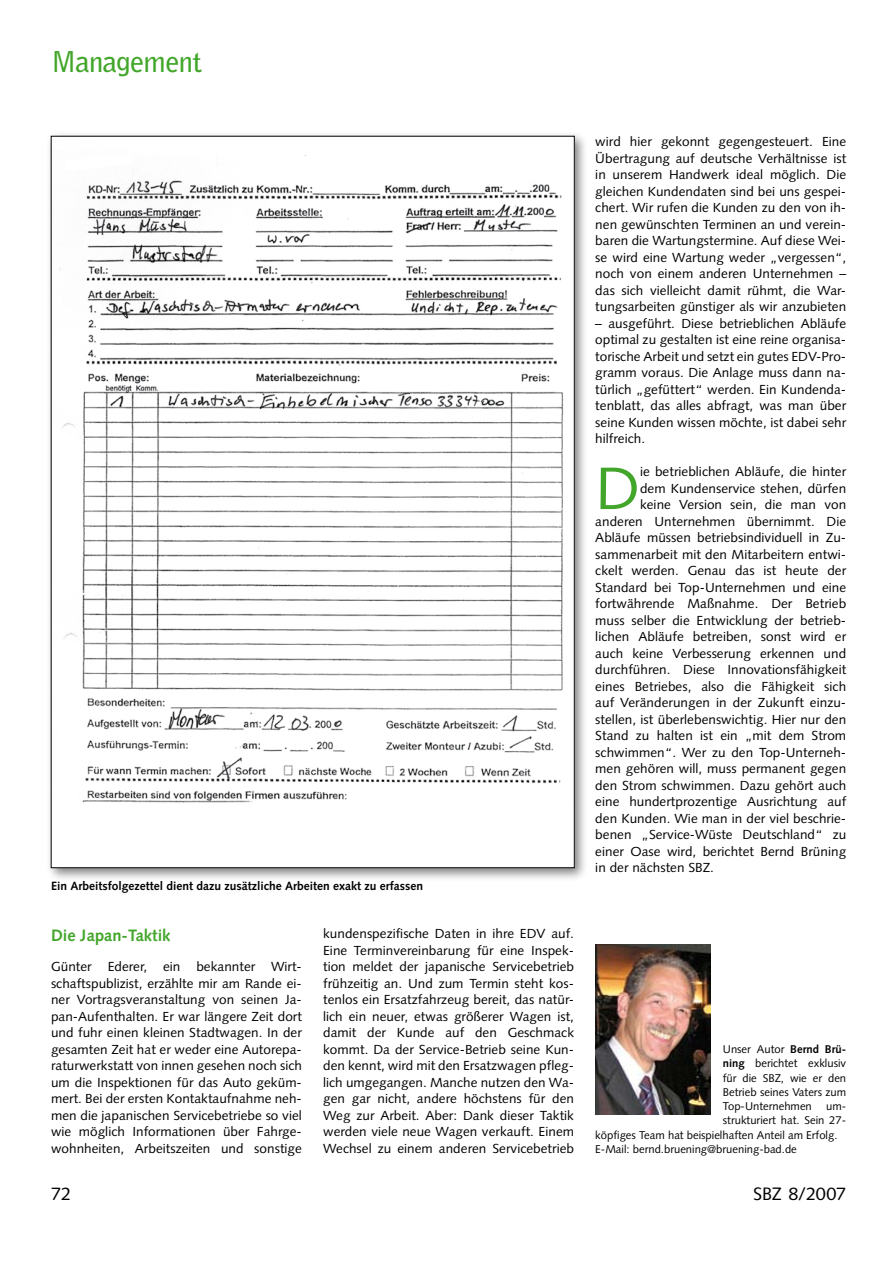
<style>
.page{position:relative;width:893px;height:1263px;background:#fff}
.page>*{position:absolute;margin:0;border:0;box-sizing:border-box;transform-origin:0 0}
.t1{font:59.85px "Syntax LT Std";color:#42a62a}
.t2{font:700 28.5px "Bell Gothic Std";letter-spacing:-.02em;color:#42a62a}
.t3{font:18px "Syntax LT Std";letter-spacing:-.005em;color:#000}
.t4{font:700 16.5px "Syntax LT Std";color:#42a62a}
.t5{font:13.2px/16.5px "Syntax LT Std";letter-spacing:.005em;color:#000;text-align:justify}
.t6{font:700 12px "Syntax LT Std";color:#000}
.t7{font:11.25px/14.2px "Syntax LT Std";color:#000;text-align:justify}
.s1{font-weight:700}
</style>
<div class="page">
<div style="left:45px;top:130px;width:545px;height:752px;background:#000;opacity:.5"></div>
<div style="left:51px;top:136px;width:523px;height:732px;background:#fff"></div>
<img style="left:60px;top:155px;width:504px;height:648px">
<img style="left:595px;top:944px;width:115px;height:170px">
<h2 class="t2" style="left:51px;top:45px;width:153px">Management</h2>
<p class="t6" style="left:51px;top:879px;width:373px">Ein Arbeitsfolgezettel dient dazu zusätzliche Arbeiten exakt zu erfassen</p>
<p class="t4" style="left:51px;top:925px;width:121px">Die Japan-Taktik</p>
<p class="t5" style="left:51px;top:958px;width:252px">Günter Ederer, ein bekannter Wirt&shy;schaftspublizist, erzählte mir am Rande ei&shy;ner Vortragsveranstaltung von seinen Ja&shy;pan-Aufenthalten. Er war längere Zeit dort und fuhr einen kleinen Stadtwagen. In der gesamten Zeit hat er weder eine Autorepa&shy;raturwerkstatt von innen gesehen noch sich um die Inspektionen für das Auto geküm&shy;mert. Bei der ersten Kontaktaufnahme neh&shy;men die japanischen Servicebetriebe so viel wie möglich Informationen über Fahrge&shy;wohnheiten, Arbeitszeiten und sonstige</p>
<p class="t5" style="left:323px;top:925px;width:252px;text-align:left">kundenspezifische Daten in ihre EDV auf.<br>Eine Terminvereinbarung für eine Inspek&shy;tion meldet der japanische Servicebetrieb frühzeitig an. Und zum Termin steht kos&shy;tenlos ein Ersatzfahrzeug bereit, das natür&shy;lich ein neuer, etwas größerer Wagen ist, damit der Kunde auf den Geschmack kommt. Da der Service-Betrieb seine Kun&shy;den kennt, wird mit den Ersatzwagen pfleg&shy;lich umgegangen. Manche nutzen den Wa&shy;gen gar nicht, andere höchstens für den Weg zur Arbeit. Aber: Dank dieser Taktik werden viele neue Wagen verkauft. Einem Wechsel zu einem anderen Servicebetrieb</p>
<p class="t5" style="left:595px;top:133px;width:252px">wird hier gekonnt gegengesteuert. Eine Übertragung auf deutsche Verhältnisse ist in unserem Handwerk ideal möglich. Die gleichen Kundendaten sind bei uns gespei&shy;chert. Wir rufen die Kunden zu den von ih&shy;nen gewünschten Terminen an und verein&shy;baren die Wartungstermine. Auf diese Wei&shy;se wird eine Wartung weder „vergessen“, noch von einem anderen Unternehmen – das sich vielleicht damit rühmt, die War&shy;tungsarbeiten günstiger als wir anzubieten</p>
<p class="t5" style="left:595px;top:315px;width:252px">– ausgeführt. Diese betrieblichen Abläufe optimal zu gestalten ist eine reine organisa&shy;torische Arbeit und setzt ein gutes EDV-Pro&shy;gramm voraus. Die Anlage muss dann na&shy;türlich „gefüttert“ werden. Ein Kundenda&shy;tenblatt, das alles abfragt, was man über seine Kunden wissen möchte, ist dabei sehr hilfreich.</p>
<h1 class="t1" style="left:595px;top:453px;width:46px">D</h1>
<p class="t5" style="left:640px;top:463px;width:208px">ie betrieblichen Abläufe, die hinter</p>
<p class="t5" style="left:640px;top:480px;width:208px">dem Kundenservice stehen, dürfen</p>
<p class="t5" style="left:640px;top:496px;width:208px">keine Version sein, die man von</p>
<p class="t5" style="left:595px;top:513px;width:252px">anderen Unternehmen übernimmt. Die</p>
<p class="t5" style="left:595px;top:529px;width:252px">Abläufe müssen betriebsindividuell in Zu-</p>
<p class="t5" style="left:595px;top:546px;width:252px">sammenarbeit mit den Mitarbeitern entwi-</p>
<p class="t5" style="left:595px;top:562px;width:252px">ckelt werden. Genau das ist heute der</p>
<p class="t5" style="left:595px;top:579px;width:252px">Standard bei Top-Unternehmen und eine</p>
<p class="t5" style="left:595px;top:595px;width:252px">fortwährende Maßnahme. Der Betrieb</p>
<p class="t5" style="left:595px;top:612px;width:252px">muss selber die Entwicklung der betrieb-</p>
<p class="t5" style="left:595px;top:628px;width:252px">lichen Abläufe betreiben, sonst wird er</p>
<p class="t5" style="left:595px;top:645px;width:252px">auch keine Verbesserung erkennen und</p>
<p class="t5" style="left:595px;top:661px;width:252px">durchführen. Diese Innovationsfähigkeit</p>
<p class="t5" style="left:595px;top:678px;width:252px">eines Betriebes, also die Fähigkeit sich</p>
<p class="t5" style="left:595px;top:694px;width:252px">auf Veränderungen in der Zukunft einzu-</p>
<p class="t5" style="left:595px;top:711px;width:252px">stellen, ist überlebenswichtig. Hier nur den</p>
<p class="t5" style="left:595px;top:727px;width:252px">Stand zu halten ist ein „mit dem Strom</p>
<p class="t5" style="left:595px;top:744px;width:252px">schwimmen“. Wer zu den Top-Unterneh-</p>
<p class="t5" style="left:595px;top:760px;width:252px">men gehören will, muss permanent gegen</p>
<p class="t5" style="left:595px;top:777px;width:252px">den Strom schwimmen. Dazu gehört auch</p>
<p class="t5" style="left:595px;top:793px;width:252px">eine hundertprozentige Ausrichtung auf</p>
<p class="t5" style="left:595px;top:810px;width:252px">den Kunden. Wie man in der viel beschrie-</p>
<p class="t5" style="left:595px;top:826px;width:252px">benen „Service-Wüste Deutschland“ zu</p>
<p class="t5" style="left:595px;top:843px;width:252px">einer Oase wird, berichtet Bernd Brüning</p>
<p class="t5" style="left:595px;top:859px;width:120px">in der nächsten SBZ.</p>
<p class="t7" style="left:723px;top:1042px;width:125px">Unser Autor <span class="s1">Bernd Brü&shy;ning</span> berichtet exklusiv für die SBZ, wie er den Betrieb seines Vaters zum Top-Unternehmen</p>
<p class="t7" style="left:826px;top:1099px;width:22px">um-</p>
<p class="t7" style="left:723px;top:1113px;width:125px">strukturiert hat. Sein 27-</p>
<p class="t7" style="left:595px;top:1127px;width:244px">köpfiges Team hat beispielhaften Anteil am Erfolg.</p>
<p class="t7" style="left:595px;top:1142px;width:203px">E-Mail: bernd.bruening@bruening-bad.de</p>
<h3 class="t3" style="left:51px;top:1183px;width:22px">72</h3>
<h3 class="t3" style="left:753px;top:1183px;width:95px">SBZ 8/2007</h3>
</div>
